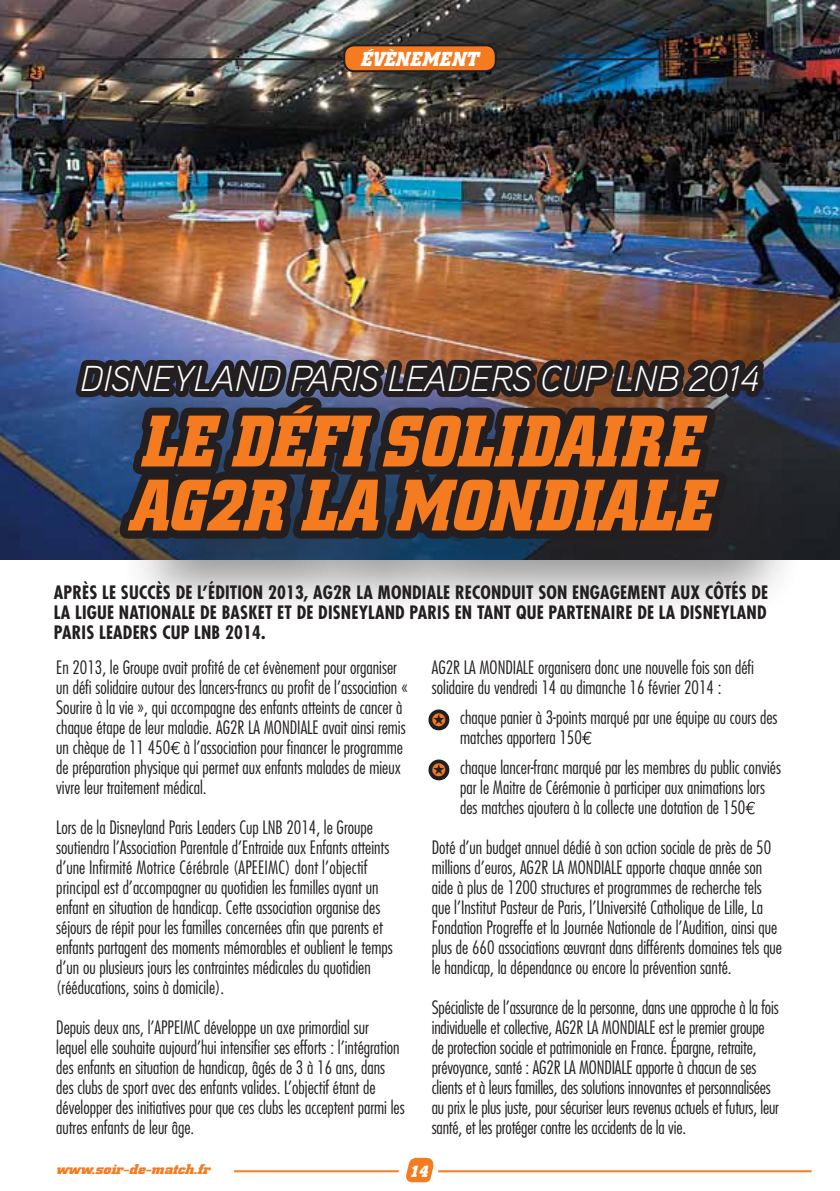
<style>
.page{position:relative;width:840px;height:1191px;background:#fff}
.page>*{position:absolute;margin:0;border:0;box-sizing:border-box;transform-origin:0 0}
.t1{font:italic 700 72px/64px "City";letter-spacing:.02em;color:#f47b20;scale:.9 1}
.t2{font:italic 300 36px "Aaux Pro";color:#fff}
.t3{font:italic 700 20px "City";letter-spacing:.02em;color:#fff}
.t4{font:300 condensed 18px/20px "Futura";color:#231f20}
.t5{font:700 condensed 18px/20px "Futura";letter-spacing:.01em;color:#231f20;text-align:justify}
.t6{font:italic 700 16px "City";color:#fff}
.t7{font:italic 700 14px "City";color:#f47b20;scale:1.22 1}
.s1{color:#f47b20}
</style>
<div class="page">
<img style="left:0;top:0;width:839px;height:560px">
<svg style="left:170px;top:741px;width:10px;height:13px"></svg>
<svg style="left:582px;top:731px;width:9px;height:13px"></svg>
<svg style="left:428px;top:709px;width:22px;height:72px"></svg>
<svg style="left:745px;top:801px;width:9px;height:13px"></svg>
<div style="left:74px;top:355px;width:765px;height:268px;background:#231f20;opacity:.5"></div>
<svg style="left:67px;top:328px;width:716px;height:265px;background:#4a464b"></svg>
<hr style="left:56px;top:58px;width:727px;height:2px;background:#231f20">
<div style="left:344px;top:45px;width:151px;height:26px;background:#f47b20;border-radius:10px"></div>
<div style="left:343px;top:44px;width:153px;height:28px;border:2px solid #231f20;border-radius:10px"></div>
<svg style="left:406px;top:1157px;width:28px;height:25px"></svg>
<hr style="left:438px;top:1170px;width:373px;height:2px;background:#f47b20">
<hr style="left:234px;top:1170px;width:164px;height:2px;background:#f47b20">
<p class="t3" style="left:360px;top:48px;width:119px">ÉVÈNEMENT</p>
<h2 class="t2" style="left:80px;top:356px;width:680px">DISNEYLAND PARIS LEADERS CUP LNB 2014</h2>
<h1 class="t1" style="left:129px;top:411px;width:648px">LE DÉFI SOLIDAIRE<br>AG2R LA MONDIA LE</h1>
<p class="t5" style="left:54px;top:582px;width:347px">APRÈS LE SUCCÈS DE L’ÉDITION 2013, AG2R LA MONDI</p>
<p class="t5" style="left:54px;top:582px;width:715px;text-indent:372px">ALE RECONDUIT SON ENGAGEMENT AUX CÔTÉS DE LA LIGUE NATIONALE DE BASKET ET DE DISNEYLAND PARIS EN TANT QUE PARTENAIRE DE LA DISNEYLAND PARIS LEADERS CUP LNB 2014.</p>
<p class="t4" style="left:56px;top:657px;width:353px">En 2013, le Groupe avait profité de cet évènement pour organiser un défi solidaire autour des lancers-francs au profit de l’association « Sourire à la vie », qui accompagne des enfants atteints de cancer à chaque étape de leur maladie. AG2R LA MONDIALE avait ainsi remis un chèque de 11 450 à l’association pour financer le programme de préparation physique qui permet aux enfants malades de mieux vivre leur traitement médical.</p>
<p class="t4" style="left:56px;top:817px;width:338px">Lors de la Disneyland Paris Leaders Cup LNB 2014, le Groupe soutiendra l’Association Parentale d’Entraide aux Enfants atteints d’une Infirmité Motrice Cérébrale (APEEIMC) dont l’objectif principal est d’accompagner au quotidien les familles ayant un enfant en situation de handicap. Cette association organise des séjours de répit pour les familles concernées afin que parents et enfants partagent des moments mémorables et oublient le temps d’un ou plusieurs jours les contraintes médicales du quotidien (rééducations, soins à domicile).</p>
<p class="t4" style="left:56px;top:1017px;width:350px">Depuis deux ans, l’APPEIMC développe un axe primordial sur<br>lequel elle souhaite aujourd’hui intensifier ses efforts : l’intégration des enfants en situation de handicap, âgés de 3 à 16 ans, dans des clubs de sport avec des enfants valides. L’objectif étant de développer des initiatives pour que ces clubs les acceptent parmi les autres enfants de leur âge.</p>
<p class="t4" style="left:431px;top:657px;width:324px">AG2R LA MONDIALE organisera donc une nouvelle fois son défi solidaire du vendredi 14 au dimanche 16 février 2014 :</p>
<p class="t4" style="left:460px;top:707px;width:319px;text-indent:-28px"><span class="s1">✪</span> chaque panier à 3-points marqué par une équipe au cours des matches apportera 150</p>
<p class="t4" style="left:460px;top:757px;width:322px;text-indent:-28px"><span class="s1">✪</span> chaque lancer-franc marqué par les membres du public conviés par le Maitre de Cérémonie à participer aux animations lors des matches ajoutera à la collecte une dotation de 150</p>
<p class="t4" style="left:431px;top:837px;width:351px">Doté d’un budget annuel dédié à son action sociale de près de 50 millions d’euros, AG2R LA MONDIALE apporte chaque année son aide à plus de 1200 structures et programmes de recherche tels que l’Institut Pasteur de Paris, l’Université Catholique de Lille, La Fondation Progreffe et la Journée Nationale de l’Audition, ainsi que plus de 660 associations œuvrant dans différents domaines tels que le handicap, la dépendance ou encore la prévention santé.</p>
<p class="t4" style="left:431px;top:997px;width:348px">Spécialiste de l’assurance de la personne, dans une approche à la fois individuelle et collective, AG2R LA MONDIALE est le premier groupe de protection sociale et patrimoniale en France. Épargne, retraite, prévoyance, santé : AG2R LA MONDIALE apporte à chacun de ses clients et à leurs familles, des solutions innovantes et personnalisées au prix le plus juste, pour sécuriser leurs revenus actuels et futurs, leur santé, et les protéger contre les accidents de la vie.</p>
<p class="t7" style="left:56px;top:1161px;width:128px">WWW.SOIR-DE-MATCH.FR</p>
<p class="t6" style="left:409px;top:1162px;width:20px">14</p>
</div>
